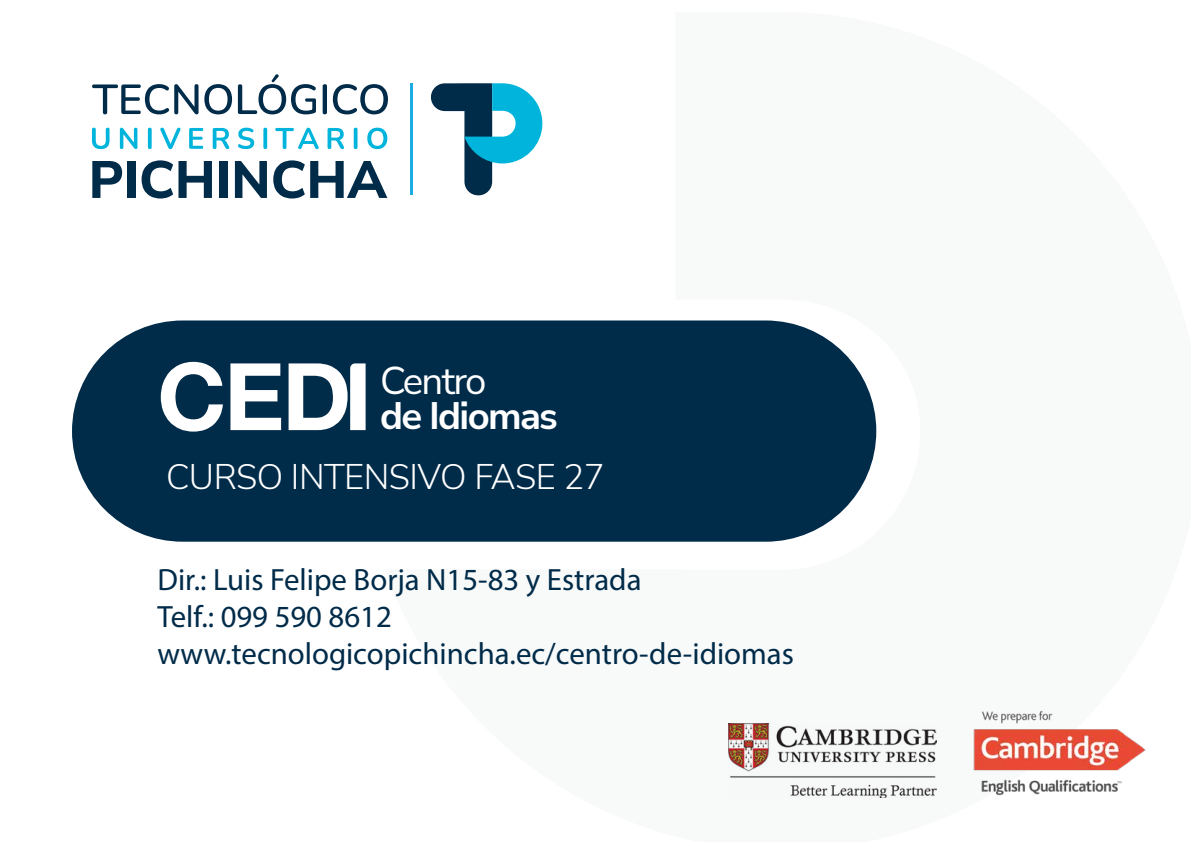
<style>
.page{position:relative;width:1191px;height:842px;background:#fff}
.page>*{position:absolute;margin:0;border:0;box-sizing:border-box;transform-origin:0 0}
.t1{font:700 38.3px "Nunito Sans";letter-spacing:-.045em;color:#fff}
.t2{font:38.3px "Nunito Sans";letter-spacing:-.045em;color:#fff}
.t3{font:300 34.8px "Nunito Sans";letter-spacing:-.015em;color:#fff}
.t4{font:30.8px/37px "Myriad Pro";color:#002b49}
</style>
<div class="page">
<div style="left:72px;top:320px;width:804px;height:222px;background:#002b49;border-radius:111px"></div>
<svg style="left:161px;top:362px;width:62px;height:70px"></svg>
<svg style="left:230px;top:363px;width:51px;height:67px"></svg>
<svg style="left:288px;top:363px;width:77px;height:67px"></svg>
<hr style="left:410px;top:84px;width:3px;height:111px;background:#1bace4">
<svg style="left:431px;top:83px;width:111px;height:112px"></svg>
<svg style="left:92px;top:128px;width:18px;height:21px"></svg>
<svg style="left:120px;top:128px;width:17px;height:21px"></svg>
<svg style="left:148px;top:128px;width:4px;height:21px"></svg>
<svg style="left:160px;top:128px;width:20px;height:21px"></svg>
<svg style="left:189px;top:128px;width:14px;height:21px"></svg>
<svg style="left:213px;top:128px;width:16px;height:21px"></svg>
<svg style="left:238px;top:128px;width:16px;height:21px"></svg>
<svg style="left:263px;top:128px;width:4px;height:21px"></svg>
<svg style="left:275px;top:128px;width:44px;height:21px"></svg>
<svg style="left:327px;top:128px;width:17px;height:21px"></svg>
<svg style="left:354px;top:128px;width:3px;height:21px"></svg>
<svg style="left:367px;top:128px;width:20px;height:21px"></svg>
<svg style="left:92px;top:84px;width:106px;height:30px"></svg>
<svg style="left:204px;top:84px;width:28px;height:30px"></svg>
<svg style="left:238px;top:74px;width:78px;height:40px"></svg>
<svg style="left:323px;top:84px;width:4px;height:30px"></svg>
<svg style="left:333px;top:84px;width:55px;height:30px"></svg>
<svg style="left:92px;top:161px;width:30px;height:37px"></svg>
<div style="left:127px;top:161px;width:8px;height:37px;background:#002b49"></div>
<svg style="left:142px;top:160px;width:70px;height:39px"></svg>
<div style="left:219px;top:161px;width:8px;height:37px;background:#002b49"></div>
<svg style="left:235px;top:161px;width:32px;height:37px"></svg>
<svg style="left:273px;top:160px;width:114px;height:39px"></svg>
<img style="left:728px;top:723px;width:208px;height:75px">
<img style="left:973px;top:710px;width:173px;height:86px">
<p class="t2" style="left:380px;top:355px;width:108px">Centro</p>
<p class="t1" style="left:380px;top:390px;width:179px">de Idiomas</p>
<p class="t3" style="left:166px;top:453px;width:440px">CURSO INTENSIVO FASE 27</p>
<p class="t4" style="left:157px;top:561px;width:638px">Dir.: Luis Felipe Borja N15-83 y Estrada<br>Telf.: 099 590 8612 www.tecnologicopichincha.ec/centro-de-idiomas</p>
</div>
